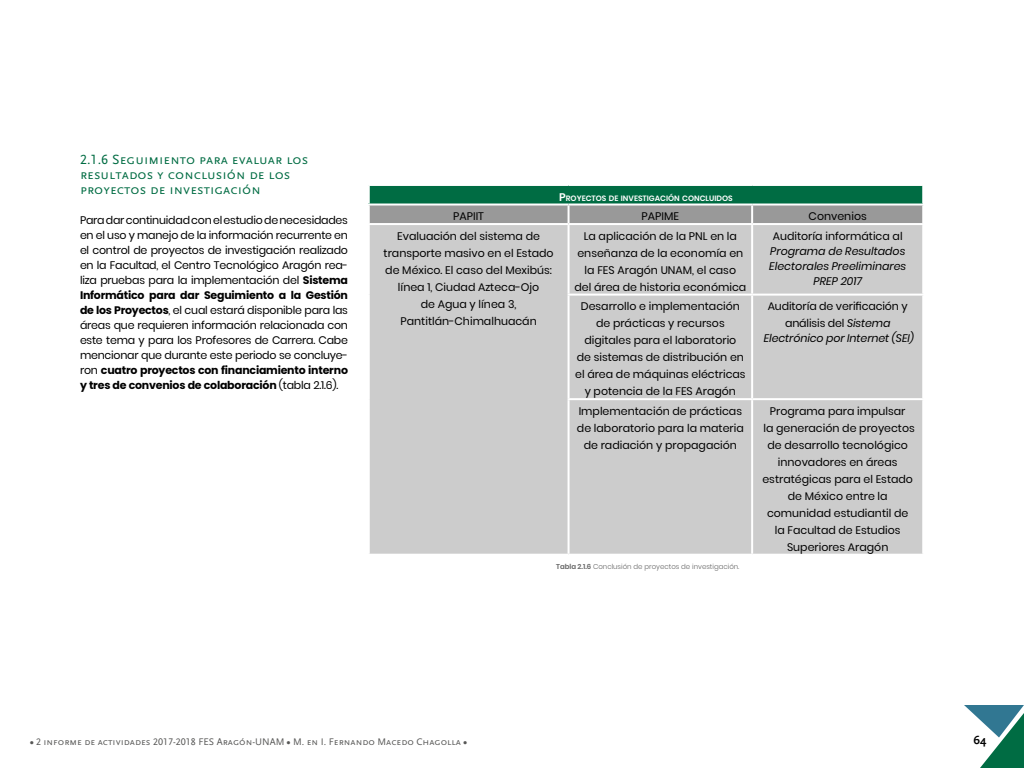
<style>
.page{position:relative;width:1024px;height:768px;background:#fff}
.page>*{position:absolute;margin:0;border:0;box-sizing:border-box;transform-origin:0 0}
.t1{font:14px/15px "Scala Sans Regular LFSC";letter-spacing:.005em;color:#006c43}
.t2{font:700 12px "Scala Sans";color:#000}
.t3{font:11px/17px "Poppins";color:#000;text-align:center}
.t4{font:italic 11px/15px "Poppins";color:#000;text-align:center}
.t5{font:10px "Scala Sans Caps";color:#575756}
.t6{font:600 7.7px "Poppins";color:#fff}
.t7{font:300 7px "Poppins";color:#666}
.s1{font-weight:700}
.s2{font-size:11px}
.s3{font-style:italic}
.s4{font-weight:600}
</style>
<div class="page">
<svg style="left:964px;top:705px;width:60px;height:63px"></svg>
<div style="left:370px;top:225px;width:552px;height:329px;background:#ccc"></div>
<svg style="left:368px;top:186px;width:555px;height:38px;background:#5c8d7a"></svg>
<hr style="left:568px;top:225px;width:2px;height:69px;background:#fff">
<hr style="left:751px;top:225px;width:2px;height:69px;background:#fff">
<hr style="left:568px;top:294px;width:184px;height:2px;background:#fff">
<hr style="left:568px;top:296px;width:2px;height:102px;background:#fff">
<hr style="left:752px;top:294px;width:172px;height:2px;background:#fff">
<hr style="left:751px;top:296px;width:2px;height:102px;background:#fff">
<hr style="left:568px;top:398px;width:184px;height:2px;background:#fff">
<hr style="left:568px;top:400px;width:2px;height:154px;background:#fff">
<hr style="left:752px;top:398px;width:172px;height:2px;background:#fff">
<hr style="left:751px;top:400px;width:2px;height:154px;background:#fff">
<p class="t1" style="left:80px;top:152px;width:230px">2.1.6 Seguimiento para evaluar los resultados y conclusión de los proyectos de investigación</p>
<p class="t3" style="left:80px;top:213px;width:270px;line-height:15px;text-align:justify">Para dar continuidad con el estudio de necesidades en el uso y manejo de la información recurrente en el control de proyectos de investigación realizado en la Facultad, el Centro Tecnológico Aragón rea&shy;liza pruebas para la implementación del <span class="s1">Sistema Informático para dar Seguimiento a la Gestión de los Proyectos</span>, el cual estará disponible para las áreas que requieren información relacionada con este tema y para los Profesores de Carrera. Cabe mencionar que durante este periodo se concluye&shy;ron <span class="s1">cuatro proyectos con financiamiento interno y tres de convenios de colaboración</span> (tabla 2.1.6).</p>
<p class="t6" style="left:559px;top:193px;width:175px"><span class="s2">P</span>ROYECTOS DE INVESTIGACIÓN CONCLU IDOS</p>
<p class="t3" style="left:453px;top:208px;width:32px">PAPIIT</p>
<p class="t3" style="left:642px;top:208px;width:39px">PAPIME</p>
<p class="t3" style="left:809px;top:208px;width:60px">Convenios</p>
<p class="t3" style="left:384px;top:227px;width:172px">Evaluación del sistema de transporte masivo en el Estado de México. El caso del Mexibús: línea 1, Ciudad Azteca-Ojo<br>de Agua y línea 3,<br>Pantitlán-Chimalhuacán</p>
<p class="t3" style="left:574px;top:227px;width:173px">La aplicación de la PNL en la enseñanza de la economía en la FES Aragón UNAM, el caso<br>del área de historia económica</p>
<p class="t3" style="left:773px;top:227px;width:131px">Auditoría informática al</p>
<p class="t4" style="left:769px;top:243px;width:138px">Programa de Resultados<br>Electorales Preeliminares<br>PREP 2017</p>
<p class="t3" style="left:575px;top:298px;width:172px">Desarrollo e implementación de prácticas y recursos digitales para el laboratorio<br>de sistemas de distribución en el área de máquinas eléctricas y potencia de la FES Aragón</p>
<p class="t3" style="left:768px;top:298px;width:141px">Auditoría de verificación y análisis del <span class="s3">Sistema</span></p>
<p class="t4" style="left:764px;top:331px;width:152px">Electrónico por Internet (SEI)</p>
<p class="t3" style="left:577px;top:402px;width:168px">Implementación de prácticas de laboratorio para la materia de radiación y propagación</p>
<p class="t3" style="left:762px;top:402px;width:154px">Programa para impulsar<br>la generación de proyectos de desarrollo tecnológico innovadores en áreas estratégicas para el Estado de México entre la comunidad estudiantil de la Facultad de Estudios<br>Superiores Aragón</p>
<p class="t7" style="left:556px;top:562px;width:185px"><span class="s4">Tabla 2.1.6</span> Conclusión de proyectos de investigación.</p>
<p class="t5" style="left:30px;top:736px;width:439px"><span class="s1">•</span> 2 informe de actividades 2017-2018 FES Aragón-UNAM <span class="s1">•</span> M. en I. Fernando Macedo Chagolla <span class="s1">•</span></p>
<p class="t2" style="left:974px;top:733px;width:14px">64</p>
</div>
